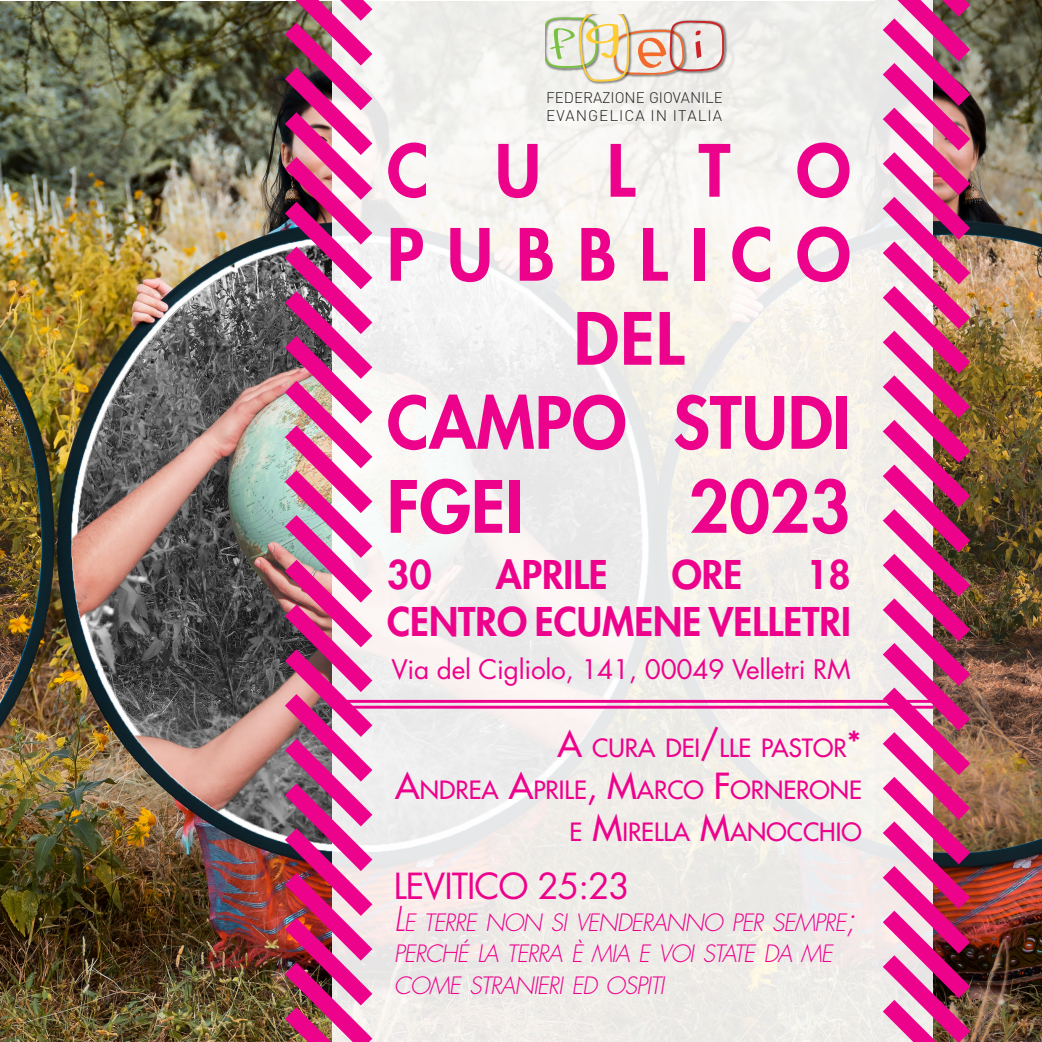
<style>
.page{position:relative;width:1042px;height:1042px;background:#fff}
.page>*{position:absolute;margin:0;border:0;box-sizing:border-box;transform-origin:0 0}
.t1{font:800 70px "Futura Std";color:#ed028c}
.t2{font:800 70px/84px "Futura Std";letter-spacing:.325em;color:#ed028c;text-align:center}
.t3{font:800 38.5px "Futura Std";color:#ed028c}
.t4{font:35px "Futura Std";letter-spacing:-.03em;color:#ed028c}
.t5{font:26.25px "Futura Std";letter-spacing:-.01em;color:#ed028c}
.t6{font:500 24.5px/42px "Futura Std";color:#ed028c;text-align:right}
.t7{font:italic 300 23.28px/31.5px "Futura Std";letter-spacing:-.045em;color:#ed028c}
.t8{font:300 15.22px/17.5px "DIN";letter-spacing:-.005em;color:#231f20}
.s1{font-size:35px}
.s2{font-size:33.25px}
</style>
<div class="page">
<img style="left:0;top:0;width:1042px;height:1042px">
<div style="left:332px;top:0;width:601px;height:1042px;background:#f1efeb"></div>
<img style="left:267px;top:0;width:123px;height:1042px">
<img style="left:865px;top:0;width:122px;height:1042px">
<img style="left:591px;top:82px;width:28px;height:2px">
<img style="left:724px;top:26px;width:4px;height:38px">
<img style="left:545px;top:15px;width:179px;height:67px">
<hr style="left:332px;top:700px;width:601px;height:3px;background:#ed028c">
<hr style="left:332px;top:706px;width:601px;height:2px;background:#ed028c">
<p class="t8" style="left:546px;top:89px;width:178px">FEDERAZIONE GIOVANILE<br>EVANGELICA IN ITALIA</p>
<p class="t1" style="left:387px;top:127px;width:465px">CULTO</p>
<p class="t2" style="left:387px;top:213px;width:465px">PUBBLICO<br>DEL</p>
<p class="t1" style="left:387px;top:379px;width:465px">CAMPO STUDI</p>
<p class="t1" style="left:387px;top:463px;width:138px">FGEI</p>
<p class="t1" style="left:689px;top:463px;width:163px">2023</p>
<p class="t3" style="left:387px;top:551px;width:46px">30</p>
<p class="t3" style="left:496px;top:551px;width:113px">APRILE</p>
<p class="t3" style="left:672px;top:551px;width:72px">ORE</p>
<p class="t3" style="left:806px;top:551px;width:46px">18</p>
<p class="t3" style="left:387px;top:597px;width:465px">CENTRO ECUMENE VELLETRI</p>
<p class="t5" style="left:391px;top:653px;width:461px">Via del Cigliolo, 141, 00049 Velletri RM</p>
<p class="t6" style="left:395px;top:727px;width:468px"><span class="s1">A</span> CURA DEI<span class="s1">/</span>LLE PASTOR<span class="s1">*<br>A</span>NDREA <span class="s1">A</span>PRILE<span class="s1">, M</span>ARCO <span class="s1">F</span>ORNERONE<br>E <span class="s1">M</span>IRELLA <span class="s1">M</span>ANOCCHIO</p>
<p class="t4" style="left:394px;top:864px;width:238px">LEVITICO 25:23</p>
<p class="t7" style="left:394px;top:907px;width:463px"><span class="s2">L</span>E TERRE NON SI VENDERANNO PER SEMPRE<span class="s2">;<br></span>PERCHÉ LA TERRA È MIA E VOI STATE DA ME<br>COME STRANIERI ED OSPITI</p>
</div>
